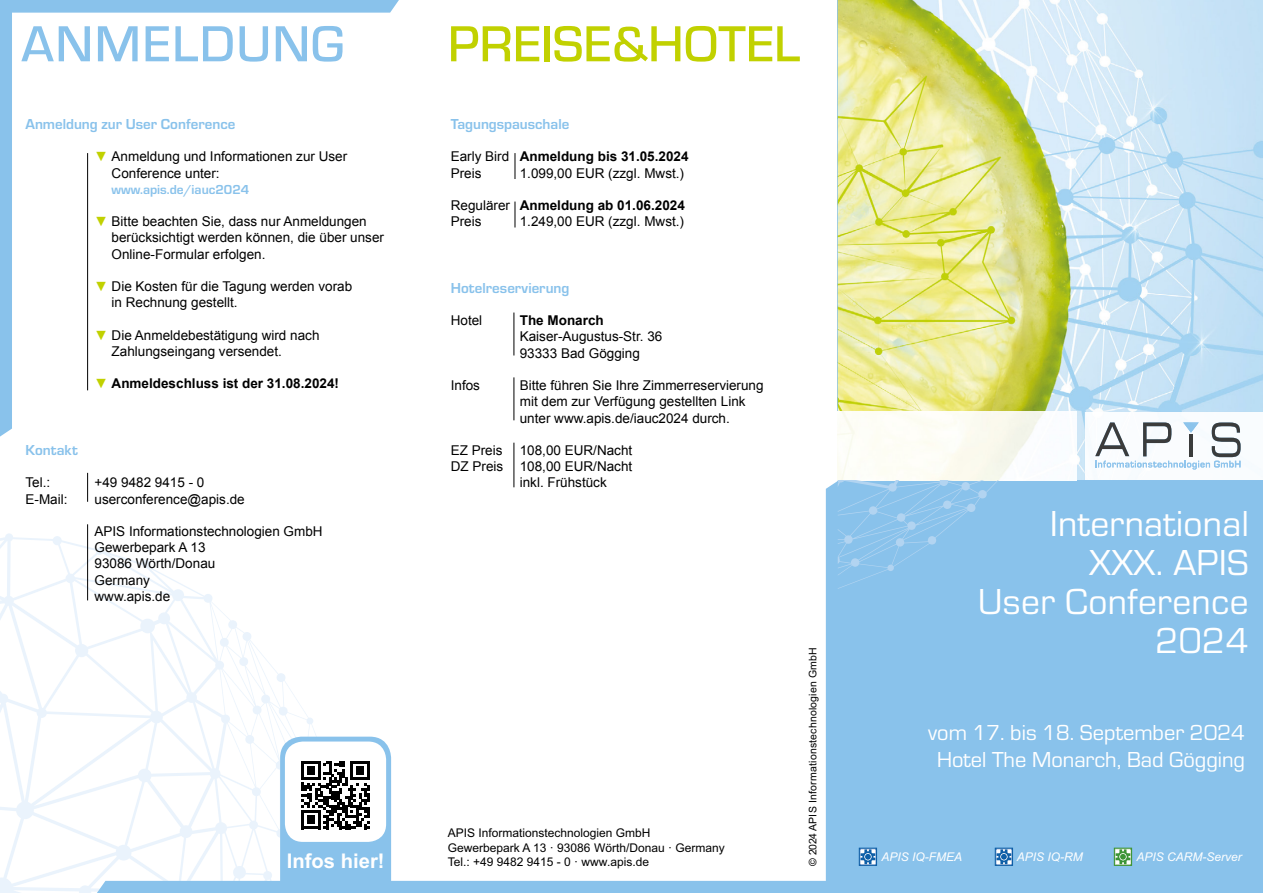
<style>
.page{position:relative;width:1263px;height:893px;background:#fff}
.page>*{position:absolute;margin:0;border:0;box-sizing:border-box;transform-origin:0 0}
.t1{font:500 52.5px "Eurostile";color:#c1d100}
.t2{font:500 52.5px "Eurostile";letter-spacing:.03em;color:#89c2eb}
.t3{font:37.5px/39px "Eurostile";letter-spacing:.01em;color:#fff;text-align:right}
.t4{font:22.5px/27px "Eurostile";color:#fff;text-align:center}
.t5{font:700 20.25px "Arial";color:#fff}
.t6{font:700 15px "Eurostile";color:#89c2eb}
.t7{font:13.5px/16.2px "Arial";color:#000}
.t8{font:700 13.5px/16.2px "Arial";color:#000}
.t9{font:700 13.5px "Eurostile";color:#89c2eb}
.t10{font:12px/14.4px "Arial";color:#000}
.t11{font:italic 12px "Arial";color:#fff}
.t12{font:10.5px "Arial";letter-spacing:.02em;color:#000}
.s1{color:#c1d100}
.s2{font-weight:400;color:#c1d100}
.s3{font-weight:400}
</style>
<div class="page">
<svg style="left:0;top:533px;width:88px;height:360px"></svg>
<svg style="left:88px;top:473px;width:750px;height:420px"></svg>
<svg style="left:0;top:0;width:399px;height:437px"></svg>
<div style="left:838px;top:0;width:425px;height:893px;background:#89c2eb"></div>
<img style="left:838px;top:0;width:425px;height:480px">
<div style="left:1085px;top:412px;width:178px;height:68px;background:#fafcfe"></div>
<img style="left:1183px;top:422px;width:16px;height:11px">
<img style="left:1095px;top:422px;width:34px;height:34px">
<img style="left:1143px;top:422px;width:28px;height:34px">
<img style="left:1189px;top:435px;width:4px;height:21px">
<img style="left:1212px;top:422px;width:28px;height:35px">
<svg style="left:1095px;top:461px;width:145px;height:8px"></svg>
<div style="left:816px;top:412px;width:22px;height:68px;background:#fff"></div>
<img style="left:838px;top:412px;width:238px;height:68px">
<svg style="left:838px;top:481px;width:160px;height:108px"></svg>
<img style="left:838px;top:480px;width:161px;height:1px">
<svg style="left:859px;top:848px;width:18px;height:18px"></svg>
<svg style="left:995px;top:848px;width:18px;height:18px"></svg>
<svg style="left:1114px;top:848px;width:18px;height:18px"></svg>
<hr style="left:87px;top:153px;width:1px;height:237px;background:#000">
<svg style="left:515px;top:153px;width:1px;height:26px"></svg>
<svg style="left:515px;top:202px;width:1px;height:25px"></svg>
<hr style="left:514px;top:313px;width:1px;height:42px;background:#000">
<hr style="left:514px;top:377px;width:1px;height:43px;background:#000">
<hr style="left:514px;top:443px;width:1px;height:44px;background:#000">
<svg style="left:87px;top:473px;width:1px;height:29px"></svg>
<hr style="left:87px;top:524px;width:1px;height:76px;background:#000">
<svg style="left:280px;top:737px;width:111px;height:156px"></svg>
<h1 class="t2" style="left:21px;top:8px;width:324px">ANMELDUNG</h1>
<h1 class="t1" style="left:448px;top:8px;width:354px">PREISE&amp;HOTEL</h1>
<p class="t6" style="left:26px;top:113px;width:212px">Anmeldung zur User Conference</p>
<p class="t7" style="left:112px;top:149px;width:237px;text-indent:-17px"><span class="s1">▼</span> Anmeldung und Informationen zur User<br>Conference unter:</p>
<p class="t9" style="left:112px;top:180px;width:139px">www.apis.de/iauc2024</p>
<p class="t7" style="left:112px;top:214px;width:274px;text-indent:-17px"><span class="s1">▼</span> Bitte beachten Sie, dass nur Anmeldungen berücksichtigt werden können, die über unser<br>Online-Formular erfolgen.</p>
<p class="t7" style="left:112px;top:278px;width:242px;text-indent:-17px"><span class="s1">▼</span> Die Kosten für die Tagung werden vorab in Rechnung gestellt.</p>
<p class="t7" style="left:112px;top:327px;width:209px;text-indent:-17px"><span class="s1">▼</span> Die Anmeldebestätigung wird nach<br>Zahlungseingang versendet.</p>
<p class="t8" style="left:95px;top:376px;width:246px"><span class="s2">▼</span> Anmeldeschluss ist der 31.08.2024!</p>
<p class="t6" style="left:26px;top:439px;width:54px">Kontakt</p>
<p class="t7" style="left:26px;top:475px;width:26px">Tel.:</p>
<p class="t7" style="left:95px;top:475px;width:111px">+49 9482 9415 - 0</p>
<p class="t7" style="left:26px;top:491px;width:43px">E-Mail:</p>
<p class="t7" style="left:95px;top:491px;width:152px">userconference@apis.de</p>
<p class="t7" style="left:95px;top:523px;width:230px">APIS Informationstechnologien GmbH<br>Gewerbepark A 13<br>93086 Wörth/Donau<br>Germany<br>www.apis.de</p>
<h3 class="t5" style="left:287px;top:847px;width:99px">Infos hier!</h3>
<p class="t6" style="left:451px;top:113px;width:120px">Tagungspauschale</p>
<p class="t8" style="left:451px;top:149px;width:239px"><span class="s3">Early Bird</span> Anmeldung bis 31.05.2024<br><span class="s3">Preis</span></p>
<p class="t7" style="left:520px;top:165px;width:166px">1.099,00 EUR (zzgl. Mwst.)</p>
<p class="t8" style="left:451px;top:198px;width:236px"><span class="s3">Regulärer</span> Anmeldung ab 01.06.2024<br><span class="s3">Preis</span></p>
<p class="t7" style="left:520px;top:214px;width:166px">1.249,00 EUR (zzgl. Mwst.)</p>
<p class="t6" style="left:451px;top:277px;width:120px">Hotelreservierung</p>
<p class="t7" style="left:451px;top:313px;width:33px">Hotel</p>
<p class="t8" style="left:520px;top:313px;width:86px">The Monarch</p>
<p class="t7" style="left:520px;top:329px;width:144px">Kaiser-Augustus-Str. 36<br>93333 Bad Gögging</p>
<p class="t7" style="left:451px;top:377px;width:31px">Infos</p>
<p class="t7" style="left:520px;top:377px;width:245px">Bitte führen Sie Ihre Zimmerreservierung mit dem zur Verfügung gestellten Link unter www.apis.de/iauc2024 durch.</p>
<p class="t7" style="left:451px;top:442px;width:53px">EZ Preis</p>
<p class="t7" style="left:520px;top:442px;width:114px">108,00 EUR/Nacht</p>
<p class="t7" style="left:451px;top:458px;width:183px">DZ Preis 108,00 EUR/Nacht</p>
<p class="t7" style="left:520px;top:475px;width:89px">inkl. Frühstück</p>
<p class="t10" style="left:448px;top:826px;width:278px">APIS Informationstechnologien GmbH<br>Gewerbepark A 13 · 93086 Wörth/Donau · Germany<br>Tel.: +49 9482 9415 - 0 · www.apis.de</p>
<p class="t12" style="left:806px;top:866px;width:220px;rotate:-90deg">© 2024 APIS Informationstechnologien GmbH</p>
<h2 class="t3" style="left:978px;top:502px;width:272px">International<br>XXX. APIS<br>User Conference<br>2024</h2>
<h3 class="t4" style="left:928px;top:718px;width:318px">vom 17. bis 18. September 2024<br>Hotel The Monarch, Bad Gögging</h3>
<p class="t11" style="left:881px;top:849px;width:82px">APIS IQ-FMEA</p>
<p class="t11" style="left:1017px;top:849px;width:68px">APIS IQ-RM</p>
<p class="t11" style="left:1136px;top:849px;width:107px">APIS CARM-Server</p>
</div>
